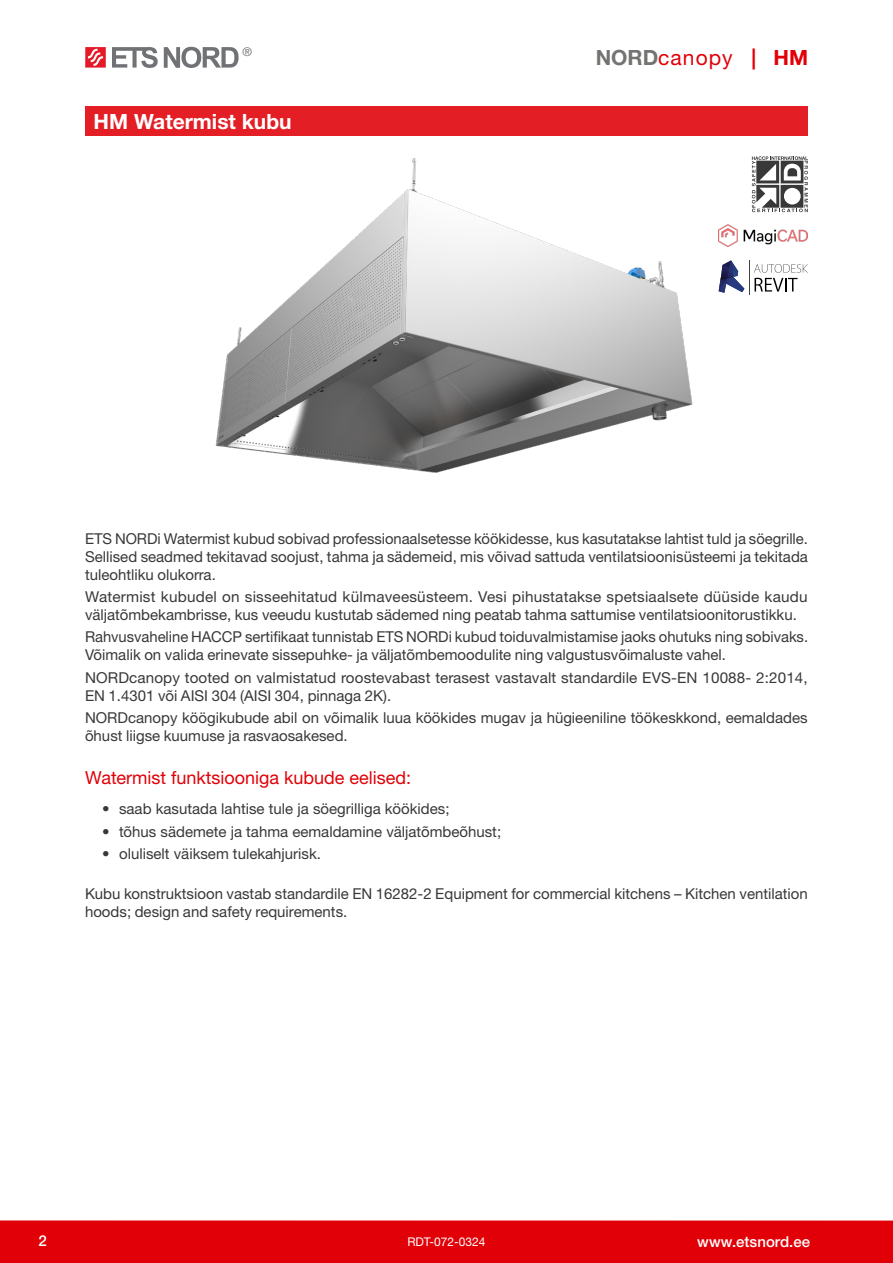
<style>
.page{position:relative;width:893px;height:1263px;background:#fff}
.page>*{position:absolute;margin:0;border:0;box-sizing:border-box;transform-origin:0 0}
.Tootenimi{font:700 21px "Helvetica Neue LTW1 G";color:#fff}
.t1{font:21px "Helvetica Neue LTW1 G";letter-spacing:.05em;color:#e10008}
.Pealkiri{font:18px "Helvetica Neue LTW1 G";color:#e10008}
.Tekst{font:15px/18px "Helvetica Neue LTW1 G";color:#383839}
.t2{font:500 15px "Helvetica Neue LTW1 G";color:#fff}
.t3{font:12px "Helvetica Neue LTW1 G";color:#fff}
.t4{font:12px "Helvetica Neue LTW1 G";color:#737372}
.s1{font-weight:700;color:#737372}
.s2{font-weight:700}
</style>
<div class="page">
<div style="left:0;top:1220px;width:893px;height:43px;background:#e10008"></div>
<svg style="left:85px;top:47px;width:21px;height:21px"></svg>
<svg style="left:112px;top:47px;width:46px;height:21px"></svg>
<svg style="left:164px;top:47px;width:75px;height:21px"></svg>
<div style="left:85px;top:106px;width:723px;height:30px;background:#e31e25"></div>
<img style="left:735px;top:228px;width:73px;height:17px">
<svg style="left:754px;top:264px;width:54px;height:28px"></svg>
<hr style="left:749px;top:261px;width:1px;height:34px;background:#404041">
<svg style="left:735px;top:266px;width:9px;height:27px"></svg>
<svg style="left:752px;top:156px;width:56px;height:56px"></svg>
<img style="left:215px;top:158px;width:520px;height:315px">
<p class="t4" style="left:243px;top:44px;width:11px">®</p>
<h1 class="t1" style="left:596px;top:44px;width:214px"><span class="s1">NORD</span>canopy <span class="s2">| HM</span></h1>
<p class="Tootenimi" style="left:134px;top:108px;width:179px">Cold Mist Canopy</p>
<p class="Tootenimi" style="left:94px;top:108px;width:200px">HM Watermist kubu</p>
<p class="Tekst" style="left:85px;top:529px;width:724px;text-align:justify">ETS NORDi Watermist kubud sobivad professionaalsetesse köökidesse, kus kasutatakse lahtist tuld ja söegrille.<br>Sellised seadmed tekitavad soojust, tahma ja sädemeid, mis võivad sattuda ventilatsioonisüsteemi ja tekitada tuleohtliku olukorra.</p>
<p class="Tekst" style="left:85px;top:588px;width:724px">Watermist kubudel on sisseehitatud külmaveesüsteem. Vesi pihustatakse spetsiaalsete düüside kaudu väljatõmbekambrisse, kus veeudu kustutab sädemed ning peatab tahma sattumise ventilatsioonitorustikku.</p>
<p class="Tekst" style="left:85px;top:628px;width:725px">Rahvusvaheline HACCP sertifikaat tunnistab ETS NORDi kubud toiduvalmistamise jaoks ohutuks ning sobivaks.<br>Võimalik on valida erinevate sissepuhke- ja väljatõmbemoodulite ning valgustusvõimaluste vahel.</p>
<p class="Tekst" style="left:85px;top:668px;width:724px">NORDcanopy tooted on valmistatud roostevabast terasest vastavalt standardile EVS-EN 10088- 2:2014,<br>EN 1.4301 või AISI 304 (AISI 304, pinnaga 2K).</p>
<p class="Tekst" style="left:85px;top:708px;width:724px">NORDcanopy köögikubude abil on võimalik luua köökides mugav ja hügieeniline töökeskkond, eemaldades õhust liigse kuumuse ja rasvaosakesed.</p>
<p class="Pealkiri" style="left:85px;top:766px;width:328px">Watermist funktsiooniga kubude eelised:</p>
<p class="Tekst" style="left:102px;top:800px;width:349px">• saab kasutada lahtise tule ja söegrilliga köökides;</p>
<p class="Tekst" style="left:102px;top:822px;width:401px">• tõhus sädemete ja tahma eemaldamine väljatõmbeõhust;</p>
<p class="Tekst" style="left:102px;top:844px;width:220px">• oluliselt väiksem tulekahjurisk.</p>
<p class="Tekst" style="left:85px;top:885px;width:724px">Kubu konstruktsioon vastab standardile EN 16282-2 Equipment for commercial kitchens – Kitchen ventilation hoods; design and safety requirements.</p>
<p class="t2" style="left:38px;top:1232px;width:10px">2</p>
<p class="t3" style="left:407px;top:1234px;width:80px">RDT-072-0324</p>
<p class="t2" style="left:697px;top:1233px;width:114px">www.etsnord.ee</p>
</div>
